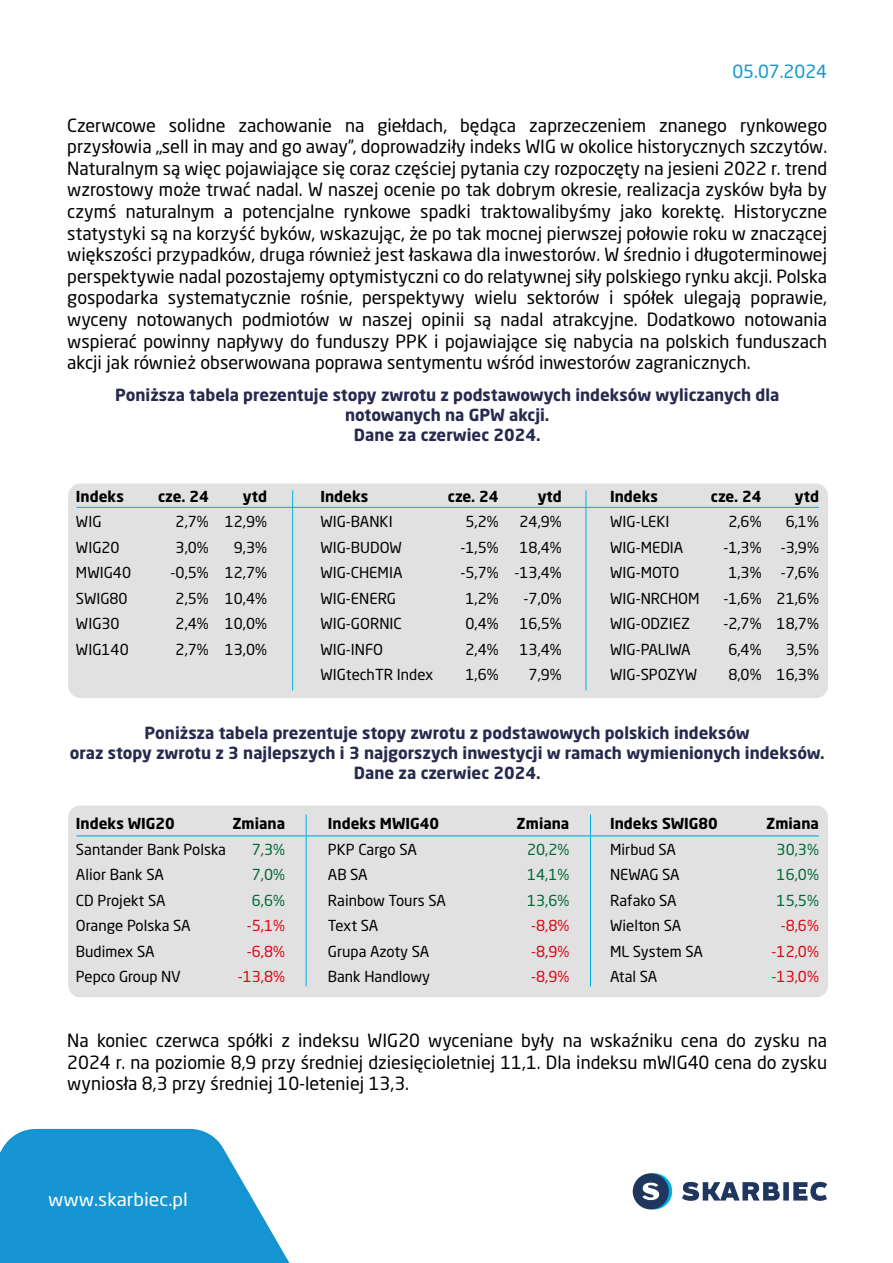
<style>
.page{position:relative;width:893px;height:1263px;background:#fff}
.page>*{position:absolute;margin:0;border:0;box-sizing:border-box;transform-origin:0 0}
.t1{font:18px/21.6px "Neo Sans Pro";color:#000;text-align:justify}
.t2{font:18px "Neo Sans Pro";color:#fff;scale:1.08 1}
.t3{font:18px "Neo Sans Pro";color:#1595d2}
.t4{font:700 16.5px/19.8px "Neo Sans Pro";color:#272a4e;text-align:center}
.t5{font:15px/25.5px "Neo Sans Pro";color:#000}
.t6{font:700 15px "Neo Sans Pro";color:#000}
.t7{font:15px/25.5px "Neo Sans Pro";color:#dd0613;text-align:justify}
.t8{font:15px/25.5px "Neo Sans Pro";color:#006837;text-align:justify}
</style>
<div class="page">
<div style="left:68px;top:483px;width:760px;height:215px;background:#e1e1e1;border-radius:12px"></div>
<div style="left:68px;top:805px;width:760px;height:192px;background:#e1e1e1;border-radius:12px"></div>
<hr style="left:77px;top:507px;width:742px;height:1px;background:#00b1e1">
<hr style="left:77px;top:835px;width:742px;height:1px;background:#00b1e1">
<hr style="left:292px;top:490px;width:1px;height:200px;background:#00b1e1">
<hr style="left:586px;top:490px;width:1px;height:200px;background:#00b1e1">
<hr style="left:590px;top:814px;width:1px;height:172px;background:#00b1e1">
<hr style="left:306px;top:814px;width:1px;height:172px;background:#00b1e1">
<svg style="left:0;top:1128px;width:290px;height:135px;background:#38a5d9"></svg>
<svg style="left:636px;top:1173px;width:36px;height:36px"></svg>
<div style="left:633px;top:1173px;width:36px;height:36px;background:#1f365e;border-radius:50%"></div>
<svg style="left:642px;top:1182px;width:17px;height:18px"></svg>
<svg style="left:682px;top:1182px;width:145px;height:19px"></svg>
<p class="t3" style="left:732px;top:61px;width:96px">05.07.2024</p>
<p class="t1" style="left:67px;top:114px;width:761px">Czerwcowe solidne zachowanie na giełdach, będąca zaprzeczeniem znanego rynkowego przysłowia „sell in may and go away”, doprowadziły indeks WIG w okolice historycznych szczytów.<br>Naturalnym są więc pojawiające się coraz częściej pytania czy rozpoczęty na jesieni 2022 r. trend wzrostowy może trwać nadal. W naszej ocenie po tak dobrym okresie, realizacja zysków była by czymś naturalnym a potencjalne rynkowe spadki traktowalibyśmy jako korektę. Historyczne statystyki są na korzyść byków, wskazując, że po tak mocnej pierwszej połowie roku w znaczącej większości przypadków, druga również jest łaskawa dla inwestorów. W średnio i długoterminowej perspektywie nadal pozostajemy optymistyczni co do relatywnej siły polskiego rynku akcji. Polska gospodarka systematycznie rośnie, perspektywy wielu sektorów i spółek ulegają poprawie, wyceny notowanych podmiotów w naszej opinii są nadal atrakcyjne. Dodatkowo notowania wspierać powinny napływy do funduszy PPK i pojawiające się nabycia na polskich funduszach akcji jak również obserwowana poprawa sentymentu wśród inwestorów zagranicznych.</p>
<p class="t4" style="left:115px;top:384px;width:666px">Poniższa tabela prezentuje stopy zwrotu z podstawowych indeksów wyliczanych dla notowanych na GPW akcji.<br>Dane za czerwiec 2024.</p>
<p class="t6" style="left:76px;top:487px;width:50px">Indeks</p>
<p class="t5" style="left:76px;top:509px;width:57px">WIG<br>WIG20<br>MWIG40<br>SWIG80<br>WIG30<br>WIG140</p>
<p class="t6" style="left:158px;top:487px;width:52px">cze. 24</p>
<p class="t5" style="left:171px;top:509px;width:40px;text-align:center">2,7%<br>3,0% -0,5%<br>2,5%<br>2,4%<br>2,7%</p>
<p class="t6" style="left:243px;top:487px;width:26px">ytd</p>
<p class="t5" style="left:225px;top:509px;width:44px;text-align:right">12,9%<br>9,3%<br>12,7%<br>10,4%<br>10,0%<br>13,0%</p>
<p class="t6" style="left:320px;top:487px;width:50px">Indeks</p>
<p class="t5" style="left:320px;top:509px;width:114px">WIG-BANKI<br>WIG-BUDOW<br>WIG-CHEMIA<br>WIG-ENERG<br>WIG-GORNIC<br>WIG-INFO<br>WIGtechTR Index</p>
<p class="t6" style="left:448px;top:487px;width:52px">cze. 24</p>
<p class="t5" style="left:460px;top:509px;width:40px;text-align:center">5,2% -1,5% -5,7%<br>1,2%<br>0,4%<br>2,4%<br>1,6%</p>
<p class="t6" style="left:538px;top:487px;width:26px">ytd</p>
<p class="t5" style="left:515px;top:509px;width:49px;text-align:right">24,9%<br>18,4% -13,4% -7,0%<br>16,5%<br>13,4%<br>7,9%</p>
<p class="t6" style="left:610px;top:487px;width:50px">Indeks</p>
<p class="t5" style="left:610px;top:509px;width:91px">WIG-LEKI<br>WIG-MEDIA<br>WIG-MOTO<br>WIG-NRCHOM<br>WIG-ODZIEZ<br>WIG-PALIWA<br>WIG-SPOZYW</p>
<p class="t6" style="left:711px;top:487px;width:52px">cze. 24</p>
<p class="t5" style="left:723px;top:509px;width:40px;text-align:center">2,6% -1,3%<br>1,3% -1,6% -2,7%<br>6,4%<br>8,0%</p>
<p class="t6" style="left:795px;top:487px;width:26px">ytd</p>
<p class="t5" style="left:777px;top:509px;width:44px;text-align:right">6,1% -3,9% -7,6%<br>21,6%<br>18,7%<br>3,5%<br>16,3%</p>
<p class="t4" style="left:70px;top:723px;width:756px">Poniższa tabela prezentuje stopy zwrotu z podstawowych polskich indeksów<br>oraz stopy zwrotu z 3 najlepszych i 3 najgorszych inwestycji w ramach wymienionych indeksów.<br>Dane za czerwiec 2024.</p>
<p class="t6" style="left:76px;top:814px;width:100px">Indeks WIG20</p>
<p class="t5" style="left:76px;top:836px;width:152px">Santander Bank Polska<br>Alior Bank SA<br>CD Projekt SA<br>Orange Polska SA<br>Budimex SA<br>Pepco Group NV</p>
<p class="t6" style="left:232px;top:814px;width:54px">Zmiana</p>
<p class="t8" style="left:252px;top:836px;width:35px">7,3% 7,0% 6,6%</p>
<p class="t7" style="left:238px;top:913px;width:49px;text-align:right">-5,1% -6,8% -13,8%</p>
<p class="t6" style="left:328px;top:814px;width:113px">Indeks MWIG40</p>
<p class="t5" style="left:328px;top:836px;width:120px">PKP Cargo SA<br>AB SA<br>Rainbow Tours SA<br>Text SA<br>Grupa Azoty SA<br>Bank Handlowy</p>
<p class="t6" style="left:517px;top:814px;width:54px">Zmiana</p>
<p class="t8" style="left:527px;top:836px;width:44px">20,2% 14,1% 13,6%</p>
<p class="t7" style="left:531px;top:913px;width:40px">-8,8% -8,9% -8,9%</p>
<p class="t6" style="left:610px;top:814px;width:109px">Indeks SWIG80</p>
<p class="t5" style="left:610px;top:836px;width:94px">Mirbud SA<br>NEWAG SA<br>Rafako SA<br>Wielton SA<br>ML System SA<br>Atal SA</p>
<p class="t6" style="left:766px;top:814px;width:54px">Zmiana</p>
<p class="t8" style="left:777px;top:836px;width:44px">30,3% 16,0% 15,5%</p>
<p class="t7" style="left:772px;top:913px;width:49px;text-indent:9px">-8,6% -12,0% -13,0%</p>
<p class="t1" style="left:67px;top:1029px;width:761px">Na koniec czerwca spółki z indeksu WIG20 wyceniane były na wskaźniku cena do zysku na 2024 r. na poziomie 8,9 przy średniej dziesięcioletniej 11,1. Dla indeksu mWIG40 cena do zysku wyniosła 8,3 przy średniej 10-leteniej 13,3.</p>
<p class="t2" style="left:48px;top:1188px;width:131px">www.skarbiec.pl</p>
</div>
